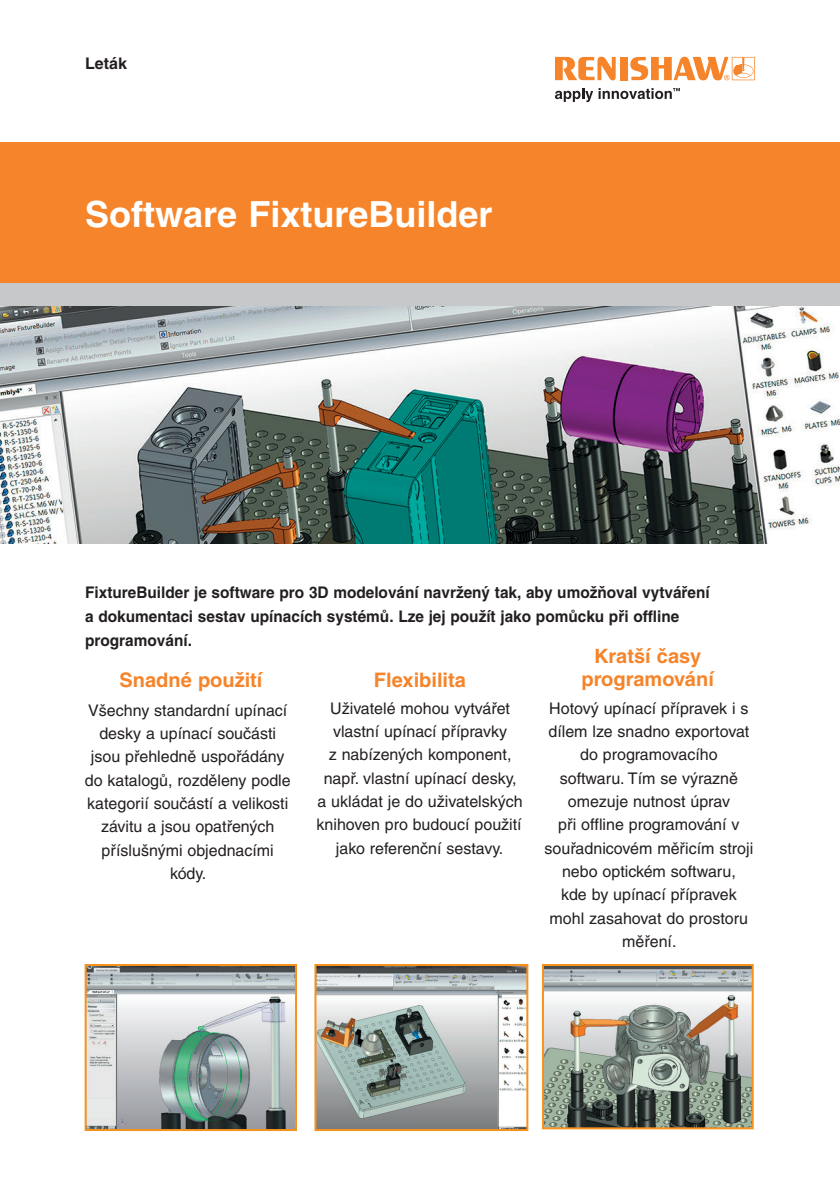
<style>
.page{position:relative;width:840px;height:1191px;background:#fff}
.page>*{position:absolute;margin:0;border:0;box-sizing:border-box;transform-origin:0 0}
.t1{font:700 36px "Helvetica CE";color:#fff}
.t2{font:700 20px "Helvetica CE";color:#f5842a}
.t3{font:700 19.8px/23.4px "Helvetica CE";color:#f5842a;text-align:center}
.t4{font:16px/23.4px "Helvetica CE";color:#231f20;text-align:center}
.t5{font:700 16px/24px "Helvetica CE";color:#231f20;scale:.96 1}
.t6{font:700 16px "Helvetica CE";color:#231f20}
</style>
<div class="page">
<svg style="left:555px;top:88px;width:37px;height:14px"></svg>
<svg style="left:555px;top:57px;width:60px;height:23px"></svg>
<div style="left:619px;top:57px;width:8px;height:23px;background:#f5842a"></div>
<svg style="left:630px;top:57px;width:124px;height:23px"></svg>
<svg style="left:598px;top:88px;width:81px;height:11px"></svg>
<div style="left:0;top:142px;width:839px;height:141px;background:#f5842a"></div>
<div style="left:0;top:283px;width:839px;height:23px;background:#c7c8ca"></div>
<img style="left:0;top:306px;width:839px;height:237px">
<img style="left:88px;top:967px;width:206px;height:161px">
<div style="left:85px;top:964px;width:212px;height:167px;border:2px solid #f7931d"></div>
<img style="left:317px;top:967px;width:208px;height:161px">
<div style="left:314px;top:964px;width:214px;height:167px;border:2px solid #f7931d"></div>
<img style="left:544px;top:967px;width:206px;height:159px">
<div style="left:541px;top:964px;width:212px;height:165px;border:2px solid #f7931d"></div>
<p class="t6" style="left:85px;top:54px;width:43px">Leták</p>
<h1 class="t1" style="left:85px;top:193px;width:409px">Software FixtureBuilder</h1>
<p class="t5" style="left:85px;top:580px;width:651px">FixtureBuilder je software pro 3D modelování navržený tak, aby umožňoval vytváření a dokumentaci sestav upínacích systémů. Lze jej použít jako pomůcku při offline programování.</p>
<p class="t2" style="left:119px;top:668px;width:144px">Snadné použití</p>
<p class="t2" style="left:374px;top:668px;width:93px">Flexibilita</p>
<p class="t3" style="left:581px;top:644px;width:134px">Kratší časy programování</p>
<p class="t4" style="left:544px;top:696px;width:210px">Hotový upínací přípravek i s dílem lze snadno exportovat do programovacího<br>softwaru. Tím se výrazně omezuje nutnost úprav<br>při offline programování v souřadnicovém měřicím stroji nebo optickém softwaru,<br>kde by upínací přípravek mohl zasahovat do prostoru měření.</p>
<p class="t4" style="left:85px;top:698px;width:207px">Všechny standardní upínací desky a upínací součásti jsou přehledně uspořádány do katalogů, rozděleny podle kategorií součástí a velikosti závitu a jsou opatřených příslušnými objednacími kódy.</p>
<p class="t4" style="left:316px;top:696px;width:207px">Uživatelé mohou vytvářet vlastní upínací přípravky<br>z nabízených komponent, např. vlastní upínací desky,<br>a ukládat je do uživatelských knihoven pro budoucí použití jako referenční sestavy.</p>
</div>
